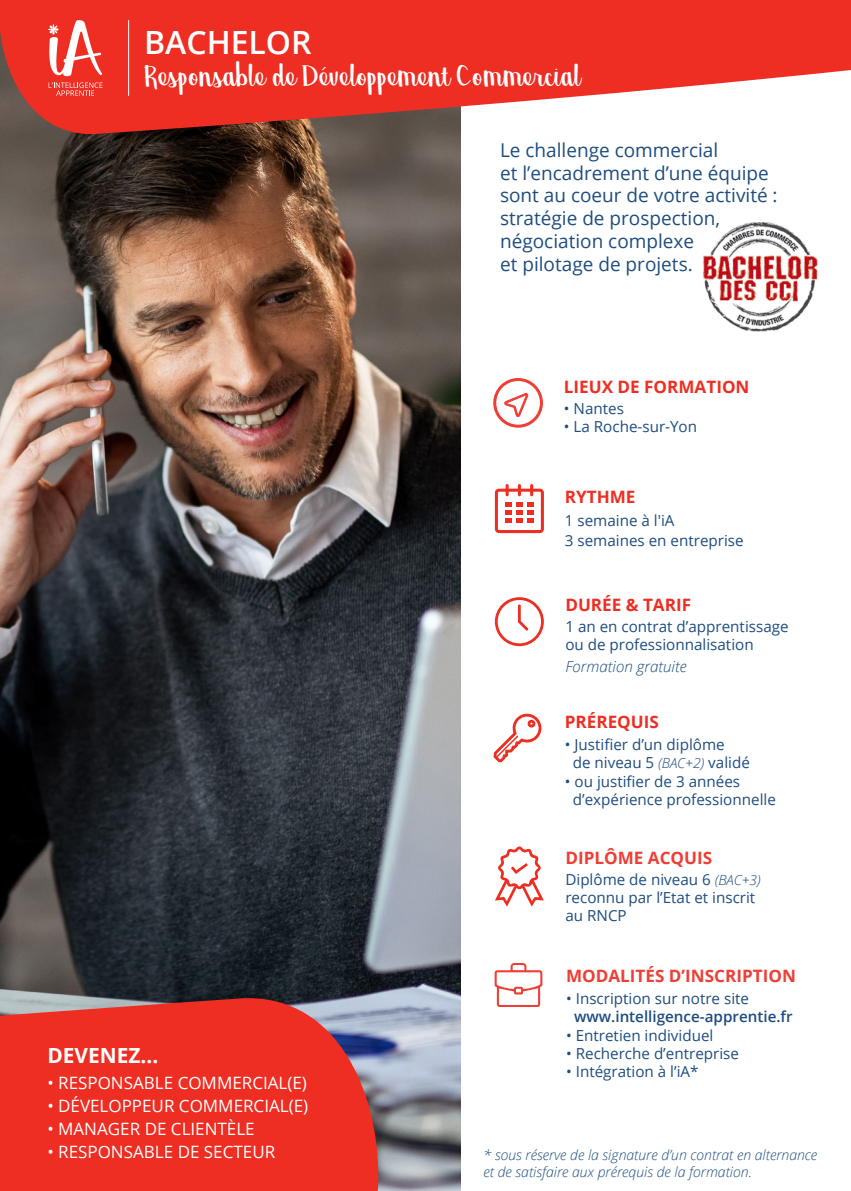
<style>
.page{position:relative;width:851px;height:1191px;background:#fff}
.page>*{position:absolute;margin:0;border:0;box-sizing:border-box;transform-origin:0 0}
.t1{font:44px "Georgina";color:#fff}
.t2{font:600 32px "Open Sans";color:#fff}
.t3{font:700 20.8px "Open Sans";color:#fff}
.t4{font:19px "Open Sans";color:#1c4c80}
.t5{font:17px "Open Sans";color:#fff}
.t6{font:700 17px "Open Sans";color:#ee2e22}
.t7{font:700 17px "Open Sans";color:#ee3e35}
.t8{font:15.2px/18.2px "Open Sans";color:#1c4c80}
.t9{font:600 15.2px "Open Sans";color:#1c4c80}
.t10{font:italic 300 15.2px "Open Sans";color:#1c4c80}
.t11{font:italic 300 14px "Open Sans";color:#1c4c80}
.s1{font-weight:300;font-style:italic;font-size:14px}
</style>
<div class="page">
<img style="left:0;top:134px;width:460px;height:1057px">
<svg style="left:495px;top:597px;width:48px;height:49px"></svg>
<svg style="left:495px;top:484px;width:49px;height:49px"></svg>
<svg style="left:493px;top:713px;width:49px;height:50px"></svg>
<svg style="left:495px;top:846px;width:48px;height:60px"></svg>
<svg style="left:0;top:998px;width:378px;height:193px;background:#e6362c"></svg>
<svg style="left:494px;top:963px;width:48px;height:44px"></svg>
<img style="left:702px;top:222px;width:114px;height:110px">
<svg style="left:0;top:0;width:850px;height:134px;fill:#ee2e22"></svg>
<svg style="left:48px;top:20px;width:54px;height:56px"></svg>
<svg style="left:49px;top:82px;width:53px;height:14px"></svg>
<hr style="left:128px;top:20px;width:1px;height:76px;background:#fff">
<div style="left:493px;top:378px;width:50px;height:50px;border:3px solid #ee3e35;border-radius:50%"></div>
<svg style="left:503px;top:393px;width:26px;height:28px"></svg>
<p class="t2" style="left:144px;top:20px;width:169px">BACHELOR</p>
<p class="t1" style="left:144px;top:57px;width:437px">Responsable de Développement Commercial</p>
<p class="t4" style="left:500px;top:137px;width:219px">Le challenge commercial</p>
<p class="t4" style="left:500px;top:160px;width:270px">et l’encadrement d’une équipe</p>
<p class="t4" style="left:500px;top:182px;width:279px">sont au coeur de votre activité :</p>
<p class="t4" style="left:500px;top:205px;width:221px">stratégie de prospection,</p>
<p class="t4" style="left:500px;top:228px;width:195px">négociation complexe</p>
<p class="t4" style="left:500px;top:251px;width:194px">et pilotage de projets.</p>
<p class="t6" style="left:564px;top:374px;width:187px">LIEUX DE FORMATION</p>
<p class="t8" style="left:564px;top:398px;width:61px">• Nantes</p>
<p class="t8" style="left:564px;top:417px;width:135px">• La Roche-sur-Yon</p>
<p class="t6" style="left:564px;top:484px;width:72px">RYTHME</p>
<p class="t8" style="left:564px;top:511px;width:111px">1 semaine à l'iA</p>
<p class="t8" style="left:564px;top:530px;width:180px">3 semaines en entreprise</p>
<p class="t6" style="left:565px;top:592px;width:127px">DURÉE &amp; TARIF</p>
<p class="t8" style="left:565px;top:616px;width:225px">1 an en contrat d’apprentissage ou de professionnalisation</p>
<p class="t10" style="left:565px;top:656px;width:123px">Formation gratuite</p>
<p class="t6" style="left:564px;top:710px;width:95px">PRÉREQUIS</p>
<p class="t8" style="left:572px;top:735px;width:178px;text-indent:-8px">• Justifier d’un diplôme<br>de niveau 5 <span class="s1">(BAC+2)</span> validé</p>
<p class="t8" style="left:564px;top:771px;width:177px">• ou justifier de 3 années</p>
<p class="t8" style="left:572px;top:789px;width:204px">d’expérience professionnelle</p>
<p class="t3" style="left:47px;top:1041px;width:113px">DEVENEZ…</p>
<p class="t5" style="left:47px;top:1071px;width:261px">• RESPONSABLE COMMERCIAL(E)</p>
<p class="t5" style="left:47px;top:1094px;width:262px">• DÉVELOPPEUR COMMERCIAL(E)</p>
<p class="t5" style="left:47px;top:1117px;width:209px">• MANAGER DE CLIENTÈLE</p>
<p class="t5" style="left:47px;top:1140px;width:229px">• RESPONSABLE DE SECTEUR</p>
<p class="t7" style="left:565px;top:845px;width:148px">DIPLÔME ACQUIS</p>
<p class="t8" style="left:565px;top:869px;width:197px">Diplôme de niveau 6 <span class="s1">(BAC+3)</span></p>
<p class="t8" style="left:565px;top:888px;width:191px">reconnu par l’Etat et inscrit</p>
<p class="t8" style="left:565px;top:906px;width:63px">au RNCP</p>
<p class="t7" style="left:566px;top:964px;width:231px">MODALITÉS D’INSCRIPTION</p>
<p class="t8" style="left:566px;top:989px;width:184px">• Inscription sur notre site</p>
<p class="t9" style="left:574px;top:1006px;width:220px">www.intelligence-apprentie.fr</p>
<p class="t8" style="left:566px;top:1025px;width:149px">• Entretien individuel</p>
<p class="t8" style="left:566px;top:1043px;width:174px">• Recherche d’entreprise</p>
<p class="t8" style="left:566px;top:1062px;width:134px">• Intégration à l’iA*</p>
<p class="t11" style="left:483px;top:1145px;width:335px">* sous réserve de la signature d’un contrat en alternance</p>
<p class="t11" style="left:483px;top:1162px;width:270px">et de satisfaire aux prérequis de la formation.</p>
</div>
